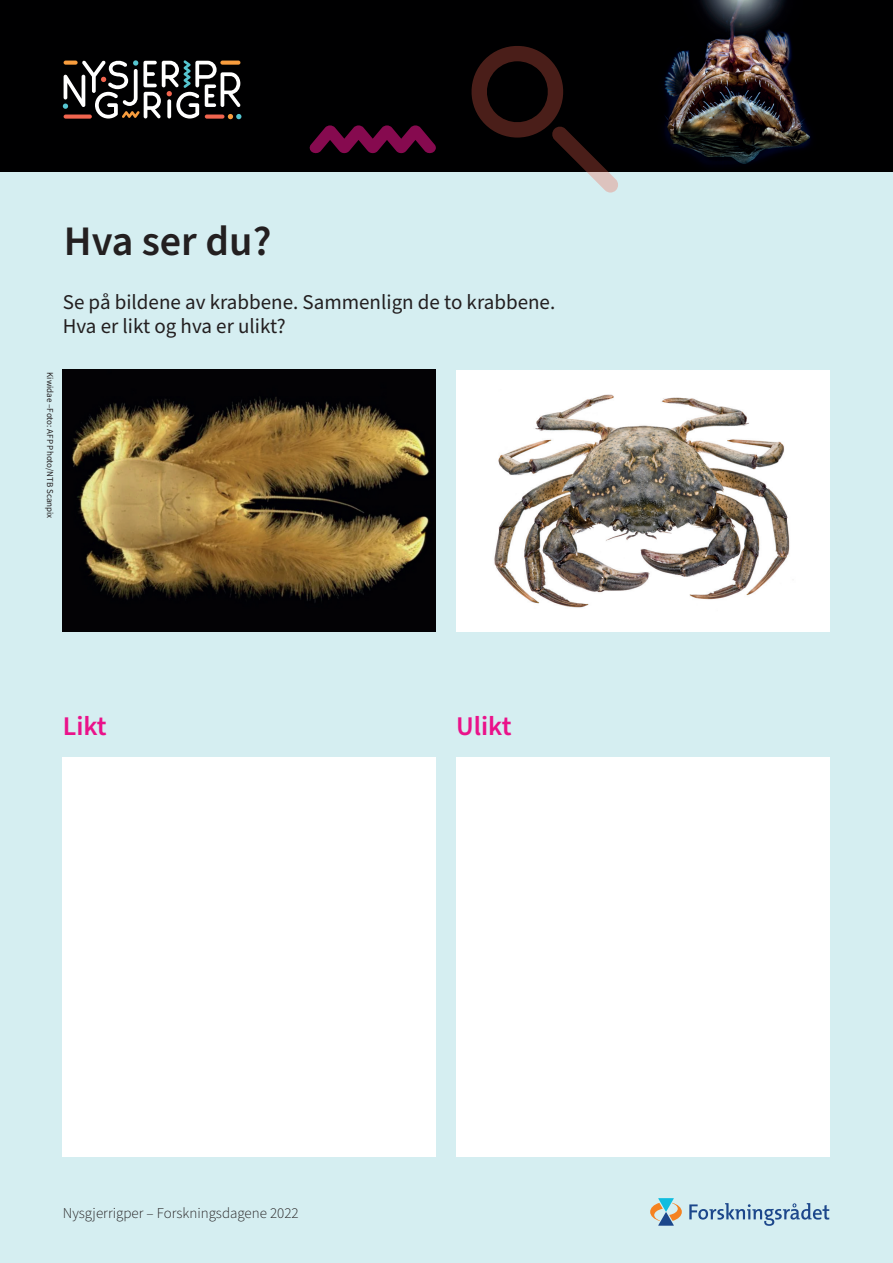
<style>
.page{position:relative;width:893px;height:1263px;background:#d5eef1}
.page>*{position:absolute;margin:0;border:0;box-sizing:border-box;transform-origin:0 0}
.t1{font:600 42px "Source Sans Pro";color:#231f20}
.t2{font:600 27px "Source Sans Pro";color:#ea128a}
.t3{font:21px/24px "Source Sans Pro";color:#231f20}
.t4{font:300 15px "Source Sans Pro";color:#231f20}
.t5{font:9px "Source Sans Pro";color:#231f20}
</style>
<div class="page">
<svg style="left:689px;top:1203px;width:140px;height:23px"></svg>
<svg style="left:650px;top:1198px;width:32px;height:28px"></svg>
<div style="left:0;top:0;width:893px;height:172px;background:#000001"></div>
<img style="left:664px;top:0;width:147px;height:165px">
<svg style="left:309px;top:125px;width:127px;height:29px"></svg>
<svg style="left:63px;top:60px;width:178px;height:59px"></svg>
<svg style="left:220px;top:61px;width:20px;height:4px"></svg>
<svg style="left:471px;top:46px;width:147px;height:147px"></svg>
<img style="left:63px;top:370px;width:373px;height:261px">
<div style="left:63px;top:757px;width:373px;height:400px;background:#fff"></div>
<div style="left:456px;top:370px;width:373px;height:261px;background:#fff"></div>
<img style="left:494px;top:394px;width:296px;height:214px">
<div style="left:456px;top:757px;width:373px;height:400px;background:#fff"></div>
<h1 class="t1" style="left:64px;top:213px;width:209px">Hva ser du?</h1>
<p class="t3" style="left:63px;top:290px;width:494px">Se på bildene av krabbene. Sammenlign de to krabbene.<br>Hva er likt og hva er ulikt?</p>
<p class="t5" style="left:56px;top:372px;width:148px;rotate:90deg">Kiwidae –Foto: AFP Photo/NTB Scanpix</p>
<p class="t2" style="left:63px;top:708px;width:45px">Likt</p>
<p class="t2" style="left:456px;top:708px;width:57px">Ulikt</p>
<p class="t4" style="left:63px;top:1203px;width:237px">Nysgjerrigper – Forskningsdagene 2022</p>
</div>
